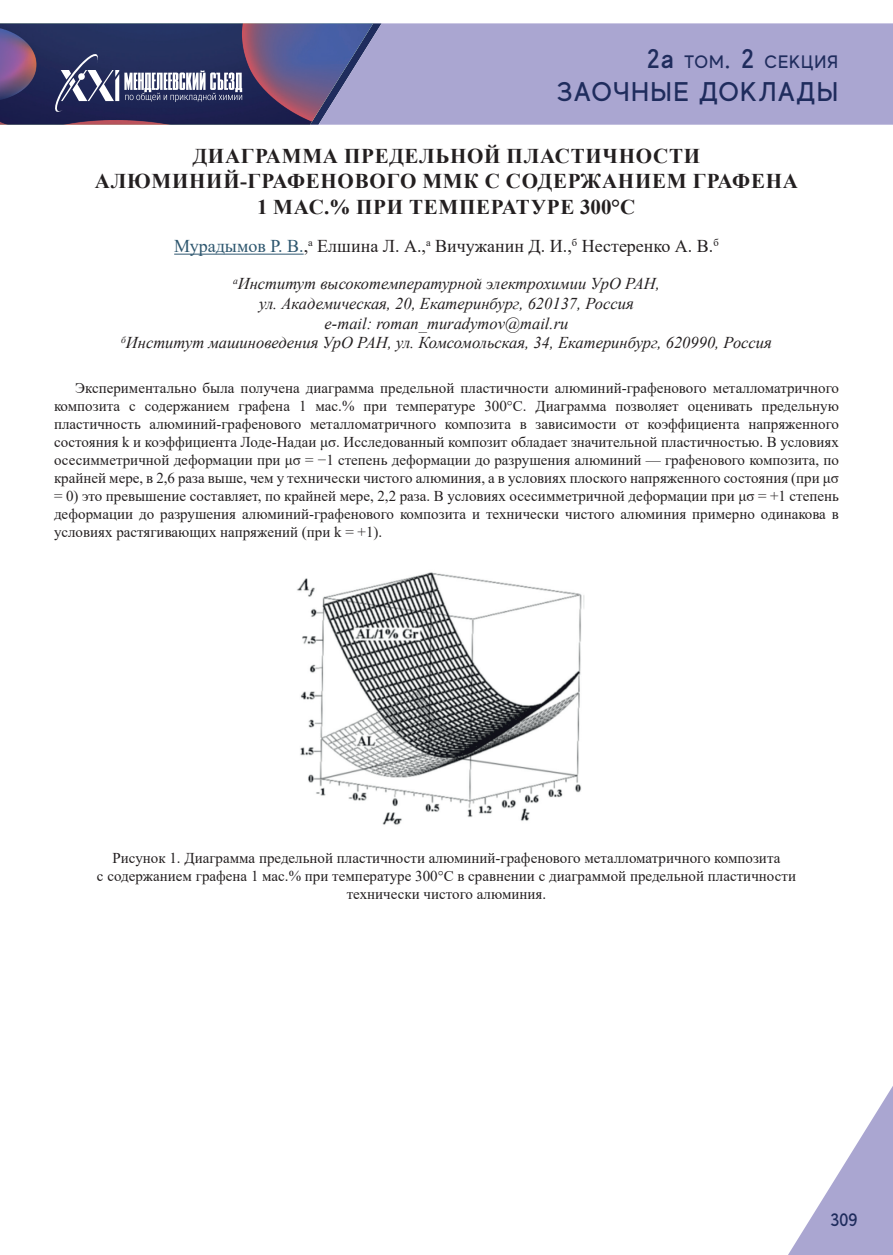
<style>
.page{position:relative;width:893px;height:1255px;background:#fff}
.page>*{position:absolute;margin:0;border:0;box-sizing:border-box;transform-origin:0 0}
.t1{font:500 27px "MADE Evolve Sans";letter-spacing:.05em;color:#1f2c5d}
.t2{font:700 21px/25.2px "Times New Roman";letter-spacing:.035em;color:#231f20;text-align:center}
.t3{font:18px "Times New Roman";color:#231f20}
.t4{font:500 18px "MADE Evolve Sans";letter-spacing:.05em;color:#1f2c5d}
.t5{font:italic 16.5px/19.8px "Times New Roman";color:#231f20;text-align:center}
.t6{font:15px/18px "Times New Roman";color:#231f20;text-align:justify}
.s1{font-size:27px}
.s2{color:#2e576f}
</style>
<div class="page">
<div style="left:382px;top:23px;width:511px;height:102px;background:#aaa6d1"></div>
<svg style="left:788px;top:1086px;width:105px;height:168px"></svg>
<svg style="left:0;top:23px;width:382px;height:102px;background:#504f7b"></svg>
<hr style="left:174px;top:254px;width:130px;height:1px;background:#2e576f">
<img style="left:297px;top:572px;width:288px;height:253px">
<p class="t4" style="left:647px;top:51px;width:193px"><span class="s1">2а</span> ТОМ<span class="s1">. 2</span> СЕКЦИЯ</p>
<h1 class="t1" style="left:557px;top:74px;width:283px">ЗАОЧНЫЕ ДОКЛАДЫ</h1>
<h2 class="t2" style="left:95px;top:143px;width:704px">ДИАГРАММА ПРЕДЕЛЬНОЙ ПЛАСТИЧНОСТИ<br>АЛЮМИНИЙ-ГРАФЕНОВОГО ММК С СОДЕРЖАНИЕМ ГРАФЕНА<br>1 МАС.% ПРИ ТЕМПЕРАТУРЕ 300°С</h2>
<p class="t3" style="left:174px;top:233px;width:546px"><span class="s2">Мурадымов Р. В.</span>,<sup>a</sup> Елшина Л. А.,<sup>a</sup> Вичужанин Д. И.,<sup>б</sup> Нестеренко А. В.<sup>б</sup></p>
<p class="t5" style="left:121px;top:273px;width:652px"><sup>a</sup>Институт высокотемпературной электрохимии УрО РАН,<br>ул. Академическая, 20, Екатеринбург, 620137, Россия<br>e-mail: roman_muradymov@mail.ru<br><sup>б</sup>Институт машиноведения УрО РАН, ул. Комсомольская, 34, Екатеринбург, 620990, Россия</p>
<p class="t6" style="left:54px;top:378px;width:786px;text-indent:21px">Экспериментально была получена диаграмма предельной пластичности алюминий-графенового металломатричного композита с содержанием графена 1 мас.% при температуре 300°С. Диаграмма позволяет оценивать предельную пластичность алюминий-графенового металломатричного композита в зависимости от коэффициента напряженного состояния k и коэффициента Лоде-Надаи μσ. Исследованный композит обладает значительной пластичностью. В условиях осесимметричной деформации при μσ = −1 степень деформации до разрушения алюминий — графенового композита, по крайней мере, в 2,6 раза выше, чем у технически чистого алюминия, а в условиях плоского напряженного состояния (при μσ = 0) это превышение составляет, по крайней мере, 2,2 раза. В условиях осесимметричной деформации при μσ = +1 степень деформации до разрушения алюминий-графенового композита и технически чистого алюминия примерно одинакова в условиях растягивающих напряжений (при k = +1).</p>
<p class="t6" style="left:97px;top:848px;width:701px;text-align:center">Рисунок 1. Диаграмма предельной пластичности алюминий-графенового металломатричного композита<br>с содержанием графена 1 мас.% при температуре 300°С в сравнении с диаграммой предельной пластичности технически чистого алюминия.</p>
<p class="t4" style="left:830px;top:1208px;width:29px">309</p>
</div>
